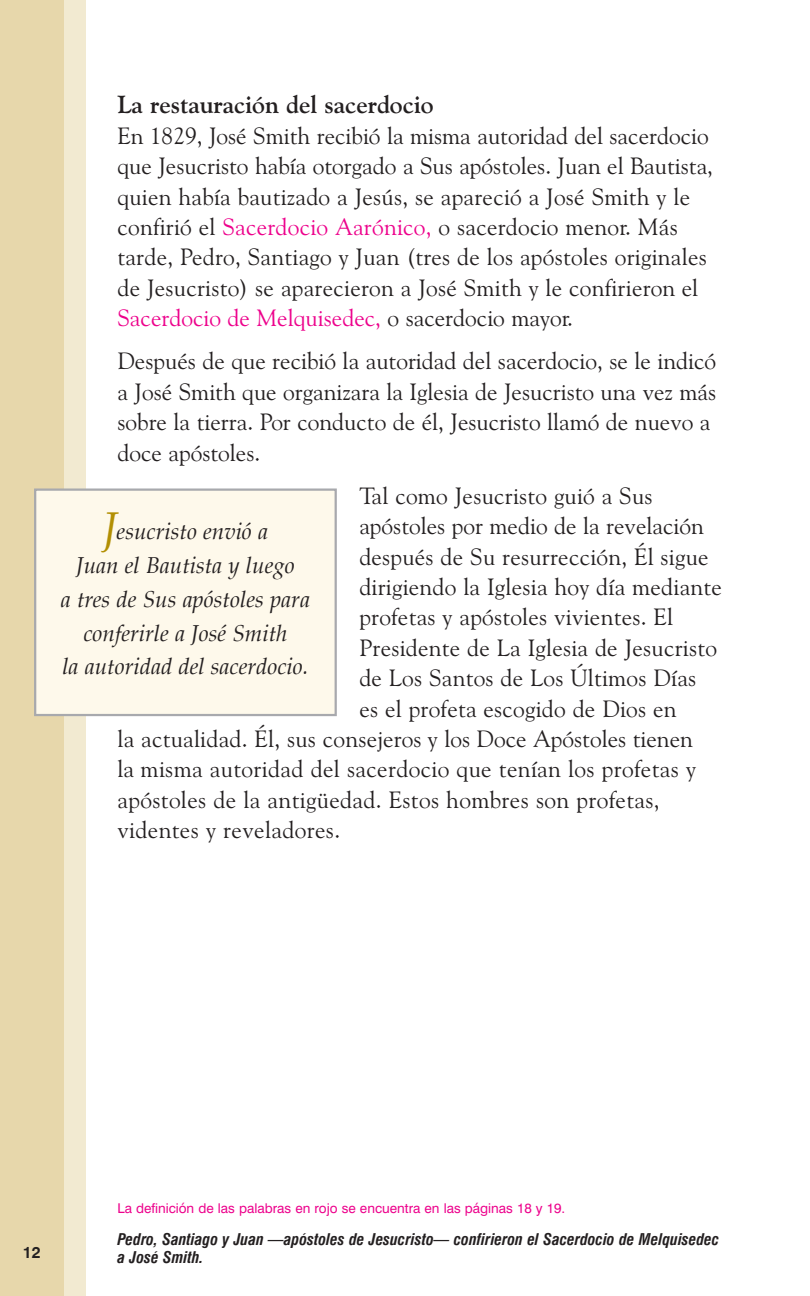
<style>
.page{position:relative;width:810px;height:1296px;background:#fff}
.page>*{position:absolute;margin:0;border:0;box-sizing:border-box;transform-origin:0 0}
.t1{font:700 24.75px "Goudy Old Style BT";color:#231f20}
.t2{font:23.62px/30.4px "Goudy Old Style BT";letter-spacing:.01em;color:#231f20}
.t3{font:italic 22.5px/33.8px "Palatino";color:#231f20;text-align:center}
.t4{font:italic 700 condensed 15.75px/18.9px "Swiss 721 BT";color:#231f20}
.t5{font:700 15.75px "Swiss 721 BT";color:#231f20}
.t6{font:13.5px "Swiss 721 BT";color:#ed028c}
.s1{color:#ed028c}
.s2{font-size:45px;color:#b28f03}
</style>
<div class="page">
<svg style="left:0;top:0;width:337px;height:1296px"></svg>
<p class="t1" style="left:117px;top:94px;width:318px">La restauración del sacerdocio</p>
<p class="t2" style="left:117px;top:122px;width:597px">En 1829, José Smith recibió la misma autoridad del sacerdocio que Jesucristo había otorgado a Sus apóstoles. Juan el Bautista, quien había bautizado a Jesús, se apareció a José Smith y le confirió el <span class="s1">Sacerdocio Aarónico,</span> o sacerdocio menor. Más tarde, Pedro, Santiago y Juan (tres de los apóstoles originales de Jesucristo) se aparecieron a José Smith y le confirieron el <span class="s1">Sacerdocio de Melquisedec,</span> o sacerdocio mayor.</p>
<p class="t2" style="left:117px;top:348px;width:600px">Después de que recibió la autoridad del sacerdocio, se le indicó a José Smith que organizara la Iglesia de Jesucristo una vez más sobre la tierra. Por conducto de él, Jesucristo llamó de nuevo a doce apóstoles.</p>
<p class="t2" style="left:359px;top:482px;width:295px">Tal como Jesucristo guió a Sus</p>
<p class="t2" style="left:359px;top:513px;width:346px">apóstoles por medio de la revelación</p>
<p class="t2" style="left:359px;top:543px;width:351px">después de Su resurrección, Él sigue</p>
<p class="t2" style="left:359px;top:573px;width:364px">dirigiendo la Iglesia hoy día mediante</p>
<p class="t2" style="left:359px;top:604px;width:315px">profetas y apóstoles vivientes. El</p>
<p class="t2" style="left:359px;top:634px;width:359px">Presidente de La Iglesia de Jesucristo</p>
<p class="t2" style="left:359px;top:665px;width:339px">de Los Santos de Los Últimos Días</p>
<p class="t2" style="left:359px;top:695px;width:319px">es el profeta escogido de Dios en</p>
<p class="t2" style="left:117px;top:725px;width:577px">la actualidad. Él, sus consejeros y los Doce Apóstoles tienen</p>
<p class="t2" style="left:117px;top:756px;width:580px">la misma autoridad del sacerdocio que tenían los profetas y</p>
<p class="t2" style="left:117px;top:786px;width:544px">apóstoles de la antigüedad. Estos hombres son profetas,</p>
<p class="t2" style="left:117px;top:816px;width:224px">videntes y reveladores.</p>
<p class="t3" style="left:61px;top:514px;width:251px"><span class="s2">J</span>esucristo envió a<br>Juan el Bautista y luego<br>a tres de Sus apóstoles para conferirle a José Smith<br>la autoridad del sacerdocio.</p>
<p class="t5" style="left:23px;top:1243px;width:19px">12</p>
<p class="t6" style="left:117px;top:1203px;width:449px">La definición de las palabras en rojo se encuentra en las páginas 18 y 19.</p>
<p class="t4" style="left:117px;top:1230px;width:603px">Pedro, Santiago y Juan —apóstoles de Jesucristo— confirieron el Sacerdocio de Melquisedec a José Smith.</p>
</div>
